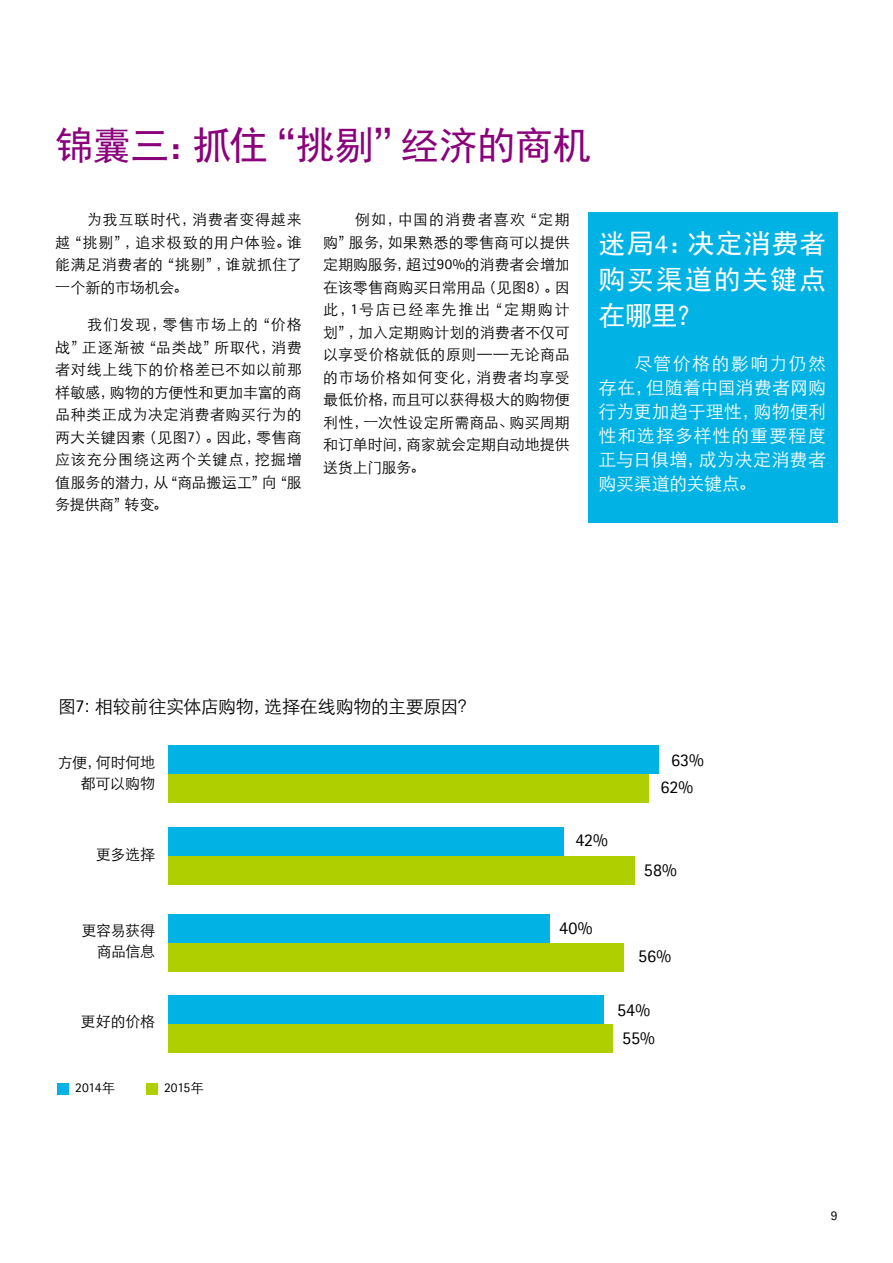
<style>
.page{position:relative;width:893px;height:1263px;background:#fff}
.page>*{position:absolute;margin:0;border:0;box-sizing:border-box;transform-origin:0 0}
.t1{font:39px "Sim Hei";letter-spacing:-.025em;color:#8a017b}
.t2{font:27px/36px "Sim Hei";letter-spacing:.045em;color:#fff;text-align:justify}
.t3{font:18px/24px "ST Xihei";letter-spacing:.005em;color:#fff;text-align:justify}
.t4{font:18px "ST Xihei";letter-spacing:-.015em;color:#000}
.t5{font:18px "Agfa Rotis Sans Serif";letter-spacing:.005em;color:#000}
.t6{font:15px/22.5px "ST Xihei";letter-spacing:.005em;color:#000;text-align:justify}
.t7{font:15px/21px "ST Xihei";letter-spacing:-.025em;color:#000;text-align:right}
.t8{font:13.5px "Agfa Rotis Sans Serif";letter-spacing:-.02em;color:#000}
.s1{font-family:"Agfa Rotis Sans Serif"}
.s2{font-family:"ST Xihei"}
</style>
<div class="page">
<div style="left:168px;top:995px;width:436px;height:29px;background:#00b3e4"></div>
<div style="left:168px;top:856px;width:467px;height:28px;background:#b0cf00"></div>
<div style="left:168px;top:745px;width:491px;height:29px;background:#00b3e4"></div>
<div style="left:168px;top:774px;width:480px;height:29px;background:#b0cf00"></div>
<div style="left:168px;top:827px;width:396px;height:29px;background:#00b3e4"></div>
<div style="left:168px;top:943px;width:456px;height:29px;background:#b0cf00"></div>
<div style="left:168px;top:914px;width:382px;height:29px;background:#00b3e4"></div>
<div style="left:168px;top:1024px;width:444px;height:29px;background:#b0cf00"></div>
<div style="left:57px;top:1083px;width:12px;height:11px;background:#00b3e4"></div>
<div style="left:146px;top:1083px;width:11px;height:11px;background:#b0cf00"></div>
<div style="left:588px;top:212px;width:250px;height:311px;background:#00b3e4"></div>
<h1 class="t1" style="left:55px;top:126px;width:538px">锦囊三：抓住“挑剔”经济的商机</h1>
<p class="t6" style="left:55px;top:207px;width:248px;text-indent:32px">为我互联时代，消费者变得越来越“挑剔”，追求极致的用户体验。谁能满足消费者的“挑剔”，谁就抓住了一个新的市场机会。</p>
<p class="t6" style="left:55px;top:312px;width:248px;text-indent:32px">我们发现，零售市场上的“价格战”正逐渐被“品类战”所取代，消费者对线上线下的价格差已不如以前那样敏感，购物的方便性和更加丰富的商品种类正成为决定消费者购买行为的两大关键因素（见图<span class="s1">7</span>）。因此，零售商应该充分围绕这两个关键点，挖掘增值服务的潜力，从“商品搬运工”向“服务提供商”转变。</p>
<p class="t6" style="left:323px;top:207px;width:248px;text-indent:32px">例如，中国的消费者喜欢“定期购”服务，如果熟悉的零售商可以提供定期购服务，超过<span class="s1">90%</span>的消费者会增加在该零售商购买日常用品（见图<span class="s1">8</span>）。因此，<span class="s1">1</span>号店已经率先推出“定期购计划”，加入定期购计划的消费者不仅可以享受价格就低的原则——无论商品的市场价格如何变化，消费者均享受最低价格，而且可以获得极大的购物便利性，一次性设定所需商品、购买周期和订单时间，商家就会定期自动地提供送货上门服务。</p>
<h2 class="t2" style="left:598px;top:225px;width:229px">迷局<span class="s1">4</span>：决定消费者购买渠道的关键点在哪里？</h2>
<p class="t3" style="left:598px;top:350px;width:229px;text-indent:36px">尽管价格的影响力仍然存在，但随着中国消费者网购行为更加趋于理性，购物便利性和选择多样性的重要程度正与日俱增，成为决定消费者购买渠道的关键点。</p>
<p class="t4" style="left:58px;top:693px;width:419px">图<span class="s1">7</span>：相较前往实体店购物，选择在线购物的主要原因？</p>
<p class="t6" style="left:58px;top:750px;width:99px">方便，何时何地</p>
<p class="t5" style="left:671px;top:749px;width:34px">63%</p>
<p class="t6" style="left:81px;top:771px;width:76px">都可以购物</p>
<p class="t5" style="left:660px;top:776px;width:34px">62%</p>
<p class="t6" style="left:96px;top:842px;width:61px">更多选择</p>
<p class="t7" style="left:82px;top:919px;width:75px">更容易获得商品信息</p>
<p class="t6" style="left:81px;top:1009px;width:76px">更好的价格</p>
<p class="t8" style="left:75px;top:1079px;width:42px">2014<span class="s2">年</span></p>
<p class="t8" style="left:164px;top:1079px;width:41px">2015<span class="s2">年</span></p>
<p class="t5" style="left:576px;top:829px;width:34px">42%</p>
<p class="t5" style="left:644px;top:859px;width:34px">58%</p>
<p class="t5" style="left:559px;top:917px;width:35px">40%</p>
<p class="t5" style="left:638px;top:945px;width:34px">56%</p>
<p class="t5" style="left:617px;top:999px;width:35px">54%</p>
<p class="t5" style="left:622px;top:1027px;width:34px">55%</p>
<p class="t8" style="left:831px;top:1207px;width:8px">9</p>
</div>
